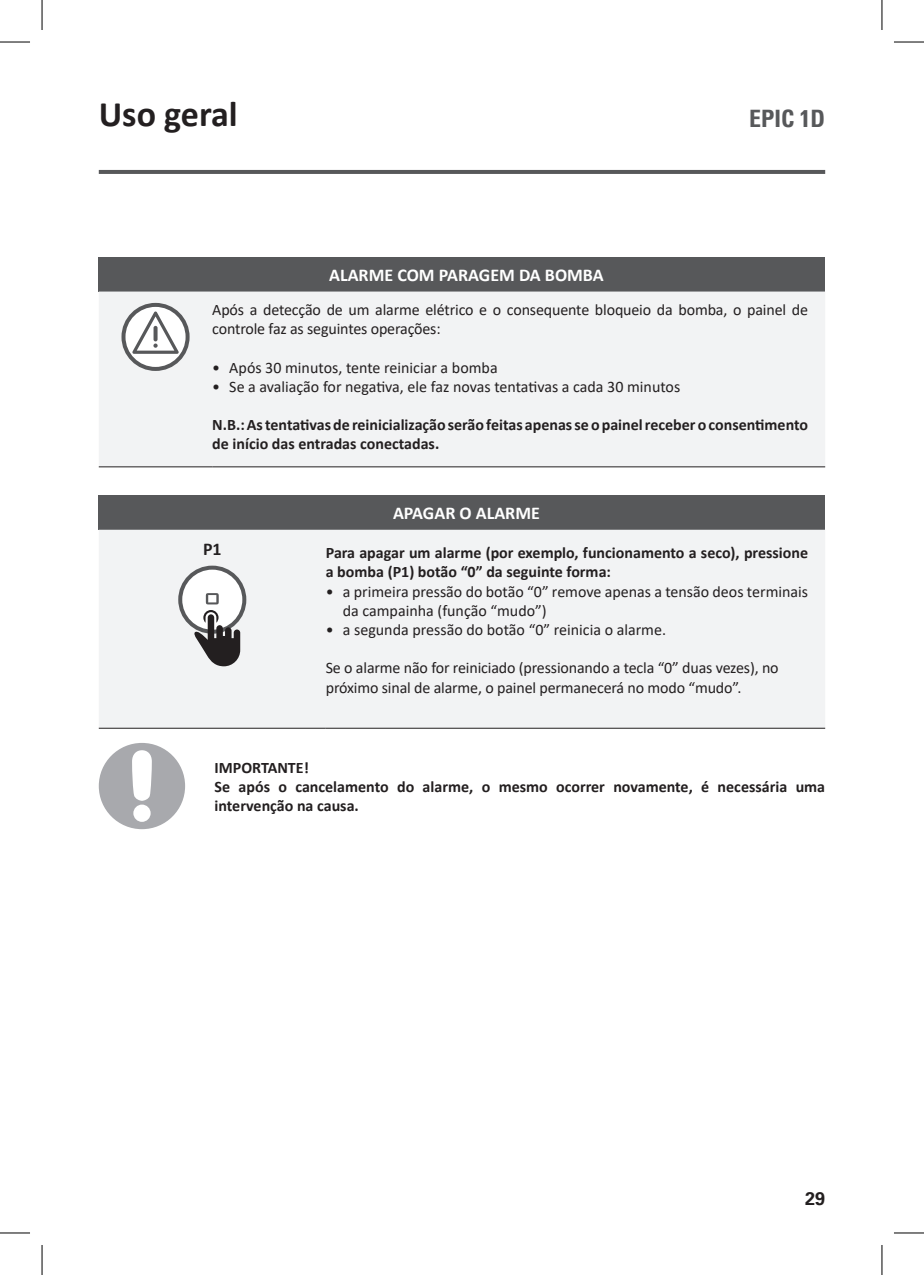
<style>
.page{position:relative;width:924px;height:1275px;background:#fff}
.page>*{position:absolute;margin:0;border:0;box-sizing:border-box;transform-origin:0 0}
.t1{font:700 36px "Calibri";color:#231f20}
.t2{font:700 condensed 24px "Univers";color:#57585a}
.t3{font:700 18px "Calibri";color:#fff}
.t4{font:700 18px "Univers";color:#231f20}
.t5{font:700 18px "Calibri";color:#231f20}
.t6{font:16px/19.2px "Calibri";letter-spacing:-.01em;color:#231f20}
.t7{font:700 16px/19.2px "Calibri";color:#231f20}
</style>
<div class="page">
<hr style="left:99px;top:170px;width:725px;height:4px;background:#57585a">
<div style="left:99px;top:257px;width:725px;height:34px;background:#57585a"></div>
<div style="left:99px;top:291px;width:725px;height:175px;background:#f2f3f4"></div>
<hr style="left:99px;top:466px;width:113px;height:1px;background:#231f20">
<hr style="left:212px;top:466px;width:612px;height:1px;background:#231f20">
<svg style="left:123px;top:305px;width:64px;height:64px"></svg>
<div style="left:121px;top:303px;width:68px;height:68px;border:4px solid #57585a;border-radius:50%"></div>
<svg style="left:132px;top:311px;width:47px;height:43px"></svg>
<div style="left:99px;top:496px;width:725px;height:34px;background:#57585a"></div>
<div style="left:99px;top:530px;width:725px;height:197px;background:#f2f3f4"></div>
<hr style="left:99px;top:727px;width:226px;height:1px;background:#231f20">
<hr style="left:325px;top:727px;width:499px;height:1px;background:#231f20">
<div style="left:180px;top:567px;width:64px;height:64px;background:#fff;border-radius:50%"></div>
<div style="left:178px;top:565px;width:68px;height:68px;border:4px solid #57585a;border-radius:50%"></div>
<svg style="left:192px;top:610px;width:48px;height:56px"></svg>
<div style="left:99px;top:743px;width:86px;height:86px;background:#a8a9ad;border-radius:50%"></div>
<svg style="left:132px;top:750px;width:20px;height:72px"></svg>
<svg style="left:206px;top:593px;width:13px;height:11px"></svg>
<hr style="left:0;top:42px;width:30px;height:1px;background:#000">
<hr style="left:893px;top:42px;width:30px;height:1px;background:#000">
<hr style="left:0;top:1232px;width:30px;height:1px;background:#000">
<hr style="left:893px;top:1232px;width:30px;height:1px;background:#000">
<hr style="left:42px;top:0;width:1px;height:30px;background:#000">
<hr style="left:42px;top:1245px;width:1px;height:30px;background:#000">
<hr style="left:881px;top:0;width:1px;height:30px;background:#000">
<hr style="left:881px;top:1245px;width:1px;height:30px;background:#000">
<p class="t1" style="left:99px;top:88px;width:140px">Uso geral</p>
<h2 class="t2" style="left:748px;top:105px;width:78px">EPIC 1D</h2>
<p class="t3" style="left:329px;top:262px;width:276px">ALARME COM PARAGEM DA BOMBA</p>
<p class="t6" style="left:212px;top:299px;width:597px">Após a detecção de um alarme elétrico e o consequente bloqueio da bomba, o painel de controle faz as seguintes operações:</p>
<p class="t6" style="left:212px;top:357px;width:287px">• Após 30 minutos, tente reiniciar a bomba</p>
<p class="t6" style="left:212px;top:376px;width:469px">• Se a avaliação for negativa, ele faz novas tentativas a cada 30 minutos</p>
<p class="t7" style="left:212px;top:415px;width:597px">N.B.: As tentativas de reinicialização serão feitas apenas se o painel receber o consentimento de início das entradas conectadas.</p>
<p class="t3" style="left:393px;top:501px;width:148px">APAGAR O ALARME</p>
<p class="t5" style="left:203px;top:536px;width:20px">P1</p>
<p class="t7" style="left:325px;top:543px;width:483px">Para apagar um alarme (por exemplo, funcionamento a seco), pressione a bomba (P1) botão “0” da seguinte forma:</p>
<p class="t6" style="left:342px;top:581px;width:466px;text-indent:-17px">• a primeira pressão do botão “0” remove apenas a tensão deos terminais da campainha (função “mudo”)</p>
<p class="t6" style="left:325px;top:619px;width:341px">• a segunda pressão do botão “0” reinicia o alarme.</p>
<p class="t6" style="left:325px;top:658px;width:454px">Se o alarme não for reiniciado (pressionando a tecla “0” duas vezes), no</p>
<p class="t6" style="left:325px;top:677px;width:417px">próximo sinal de alarme, o painel permanecerá no modo “mudo”.</p>
<p class="t7" style="left:214px;top:757px;width:96px">IMPORTANTE!</p>
<p class="t7" style="left:214px;top:777px;width:612px">Se após o cancelamento do alarme, o mesmo ocorrer novamente, é necessária uma intervenção na causa.</p>
<p class="t4" style="left:804px;top:1188px;width:22px">29</p>
</div>
